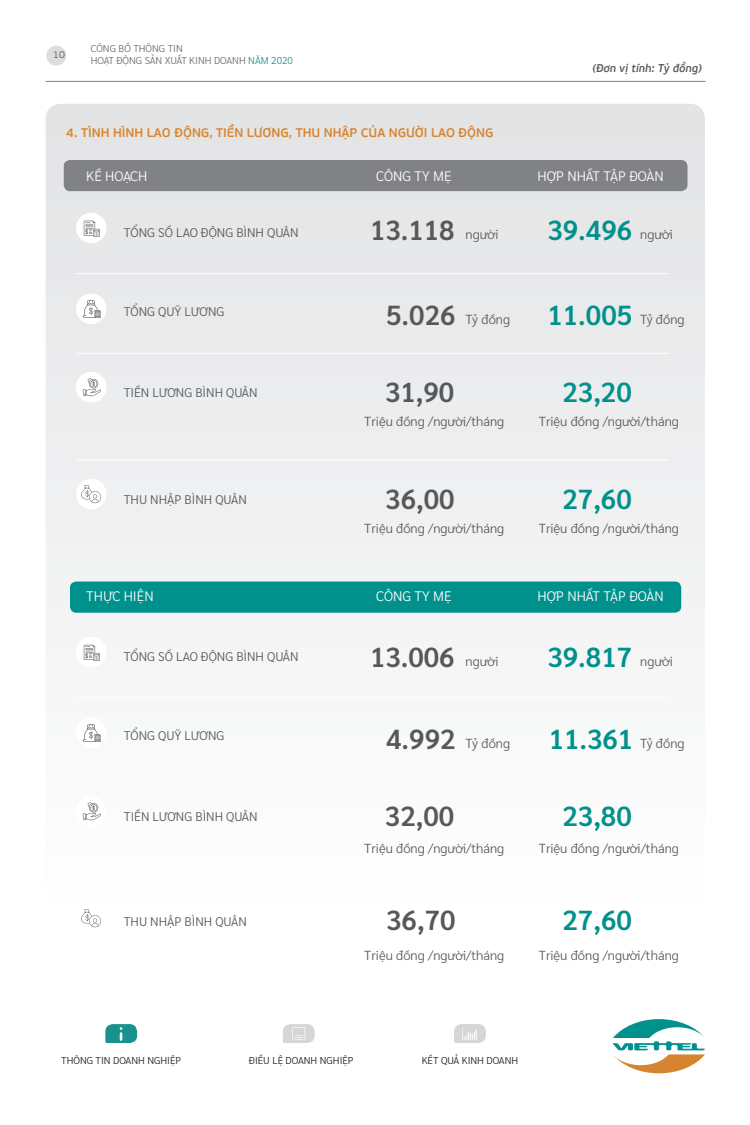
<style>
.page{position:relative;width:750px;height:1125px;background:#fff}
.page>*{position:absolute;margin:0;border:0;box-sizing:border-box;transform-origin:0 0}
.t1{font:600 27.5px "Sarabun";color:#00918d}
.t2{font:600 27.5px "Sarabun";color:#57585a}
.t3{font:300 13.75px "Sarabun";color:#fff}
.t4{font:300 13.12px "Sarabun";color:#57585a}
.t5{font:300 12.5px "Sarabun";color:#57585a}
.t6{font:700 12.5px "FS PF Beau Sans Pro Semi";color:#d6842f}
.t7{font:11.25px "FS PF Beau Sans Pro Semi Bold Italic";color:#57585a}
.t8{font:300 10px "Sarabun";color:#231f20}
.t9{font:300 10px/12px "Sarabun";color:#6c6d70}
.t10{font:10px "FS PF Beau Sans Pro";color:#6c6d70}
.s1{color:#19928d}
</style>
<div class="page">
<div style="left:46px;top:104px;width:659px;height:871px;background:linear-gradient(to right,#f2f2f3,#f2f2f3);border-radius:15px"></div>
<div style="left:64px;top:160px;width:624px;height:31px;background:#808285;border-radius:6px"></div>
<div style="left:70px;top:582px;width:611px;height:31px;background:#00918d;border-radius:6px"></div>
<hr style="left:76px;top:273px;width:593px;height:1px;background:#fff">
<hr style="left:76px;top:697px;width:593px;height:1px;background:#fff">
<hr style="left:76px;top:353px;width:593px;height:1px;background:#fff">
<hr style="left:76px;top:777px;width:593px;height:1px;background:#fff">
<hr style="left:76px;top:460px;width:593px;height:1px;background:#fff">
<hr style="left:76px;top:884px;width:593px;height:1px;background:#fff">
<div style="left:76px;top:213px;width:31px;height:30px;background:#fff;border-radius:50%"></div>
<div style="left:76px;top:637px;width:31px;height:30px;background:#fff;border-radius:50%"></div>
<div style="left:76px;top:293px;width:31px;height:31px;background:#fff;border-radius:50%"></div>
<div style="left:76px;top:718px;width:31px;height:30px;background:#fff;border-radius:50%"></div>
<div style="left:76px;top:372px;width:31px;height:31px;background:#fff;border-radius:50%"></div>
<div style="left:76px;top:796px;width:31px;height:31px;background:#fff;border-radius:50%"></div>
<div style="left:76px;top:479px;width:31px;height:30px;background:#fff;border-radius:50%"></div>
<div style="left:76px;top:903px;width:31px;height:30px;background:#fff;border-radius:50%"></div>
<svg style="left:84px;top:221px;width:16px;height:16px"></svg>
<svg style="left:84px;top:645px;width:16px;height:16px"></svg>
<svg style="left:83px;top:300px;width:18px;height:18px"></svg>
<svg style="left:83px;top:724px;width:18px;height:18px"></svg>
<svg style="left:83px;top:378px;width:18px;height:18px"></svg>
<svg style="left:83px;top:802px;width:18px;height:18px"></svg>
<div style="left:46px;top:46px;width:20px;height:20px;background:#dcdddf;border-radius:50%"></div>
<hr style="left:46px;top:81px;width:660px;height:1px;background:#808285">
<svg style="left:105px;top:1024px;width:32px;height:19px"></svg>
<svg style="left:283px;top:1024px;width:32px;height:19px"></svg>
<svg style="left:454px;top:1024px;width:32px;height:19px"></svg>
<svg style="left:612px;top:1019px;width:93px;height:54px"></svg>
<svg style="left:81px;top:485px;width:20px;height:18px"></svg>
<svg style="left:81px;top:909px;width:20px;height:18px"></svg>
<p class="t10" style="left:53px;top:47px;width:13px">10</p>
<p class="t9" style="left:91px;top:42px;width:204px">CÔNG BỐ THÔNG TIN<br>HOẠT ĐỘNG SẢN XUẤT KINH DOANH <span class="s1">NĂM 2020</span></p>
<p class="t6" style="left:66px;top:123px;width:429px">4. TÌNH HÌNH LAO ĐỘNG, TIỀN LƯƠNG, THU NHẬP CỦA NGƯỜI LAO ĐỘNG</p>
<p class="t3" style="left:86px;top:168px;width:63px">KẾ HOẠCH</p>
<p class="t3" style="left:376px;top:168px;width:77px">CÔNG TY MẸ</p>
<p class="t7" style="left:593px;top:59px;width:111px">(Đơn vị tính: Tỷ đồng)</p>
<p class="t3" style="left:537px;top:168px;width:128px">HỢP NHẤT TẬP ĐOÀN</p>
<p class="t5" style="left:124px;top:225px;width:176px">TỔNG SỐ LAO ĐỘNG BÌNH QUÂN</p>
<p class="t2" style="left:370px;top:214px;width:86px">13.118</p>
<p class="t1" style="left:547px;top:214px;width:86px">39.496</p>
<p class="t4" style="left:466px;top:227px;width:34px">người</p>
<p class="t4" style="left:640px;top:227px;width:34px">người</p>
<p class="t5" style="left:124px;top:304px;width:102px">TỔNG QUỸ LƯƠNG</p>
<p class="t2" style="left:386px;top:299px;width:71px">5.026</p>
<p class="t1" style="left:547px;top:299px;width:86px">11.005</p>
<p class="t4" style="left:466px;top:312px;width:46px">Tỷ đồng</p>
<p class="t4" style="left:640px;top:312px;width:46px">Tỷ đồng</p>
<p class="t5" style="left:124px;top:385px;width:135px">TIỀN LƯƠNG BÌNH QUÂN</p>
<p class="t2" style="left:385px;top:376px;width:71px">31,90</p>
<p class="t1" style="left:563px;top:376px;width:71px">23,20</p>
<p class="t4" style="left:364px;top:414px;width:142px">Triệu đồng /người/tháng</p>
<p class="t4" style="left:539px;top:414px;width:142px">Triệu đồng /người/tháng</p>
<p class="t5" style="left:124px;top:492px;width:125px">THU NHẬP BÌNH QUÂN</p>
<p class="t2" style="left:385px;top:483px;width:71px">36,00</p>
<p class="t1" style="left:563px;top:483px;width:71px">27,60</p>
<p class="t4" style="left:364px;top:521px;width:142px">Triệu đồng /người/tháng</p>
<p class="t4" style="left:539px;top:521px;width:142px">Triệu đồng /người/tháng</p>
<p class="t3" style="left:86px;top:589px;width:69px">THỰC HIỆN</p>
<p class="t3" style="left:376px;top:589px;width:77px">CÔNG TY MẸ</p>
<p class="t3" style="left:537px;top:589px;width:128px">HỢP NHẤT TẬP ĐOÀN</p>
<p class="t5" style="left:124px;top:649px;width:176px">TỔNG SỐ LAO ĐỘNG BÌNH QUÂN</p>
<p class="t2" style="left:370px;top:641px;width:86px">13.006</p>
<p class="t1" style="left:547px;top:641px;width:86px">39.817</p>
<p class="t4" style="left:466px;top:654px;width:34px">người</p>
<p class="t4" style="left:640px;top:654px;width:34px">người</p>
<p class="t5" style="left:124px;top:728px;width:102px">TỔNG QUỸ LƯƠNG</p>
<p class="t2" style="left:386px;top:723px;width:71px">4.992</p>
<p class="t1" style="left:549px;top:723px;width:86px">11.361</p>
<p class="t4" style="left:466px;top:736px;width:46px">Tỷ đồng</p>
<p class="t4" style="left:640px;top:736px;width:46px">Tỷ đồng</p>
<p class="t5" style="left:124px;top:809px;width:135px">TIỀN LƯƠNG BÌNH QUÂN</p>
<p class="t2" style="left:385px;top:800px;width:71px">32,00</p>
<p class="t1" style="left:563px;top:800px;width:71px">23,80</p>
<p class="t4" style="left:364px;top:841px;width:142px">Triệu đồng /người/tháng</p>
<p class="t4" style="left:539px;top:841px;width:142px">Triệu đồng /người/tháng</p>
<p class="t5" style="left:124px;top:915px;width:125px">THU NHẬP BÌNH QUÂN</p>
<p class="t2" style="left:386px;top:905px;width:71px">36,70</p>
<p class="t1" style="left:563px;top:905px;width:71px">27,60</p>
<p class="t4" style="left:364px;top:948px;width:142px">Triệu đồng /người/tháng</p>
<p class="t4" style="left:539px;top:948px;width:142px">Triệu đồng /người/tháng</p>
<p class="t8" style="left:61px;top:1055px;width:121px">THÔNG TIN DOANH NGHIỆP</p>
<p class="t8" style="left:249px;top:1055px;width:106px">ĐIỀU LỆ DOANH NGHIỆP</p>
<p class="t8" style="left:422px;top:1055px;width:98px">KẾT QUẢ KINH DOANH</p>
</div>
